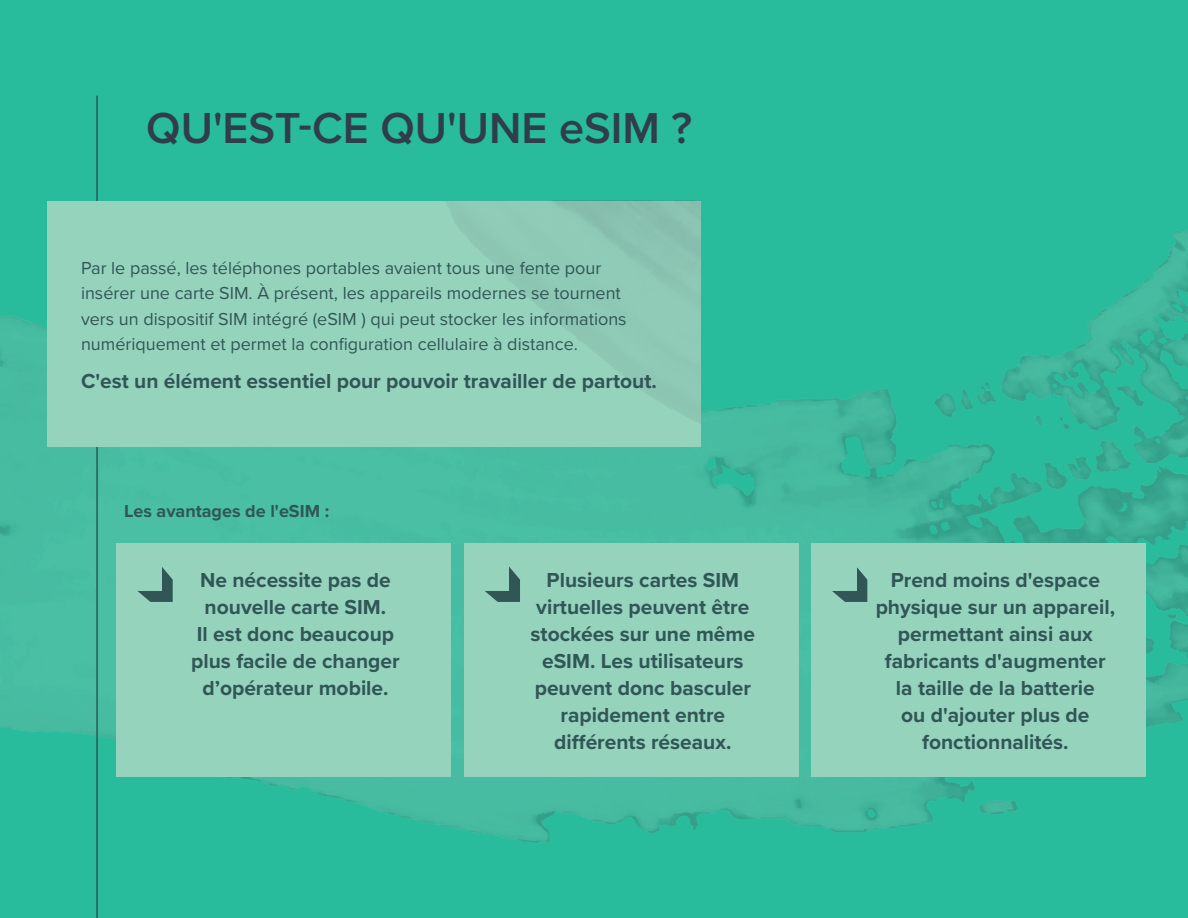
<style>
.page{position:relative;width:1188px;height:918px;background:#fff}
.page>*{position:absolute;margin:0;border:0;box-sizing:border-box;transform-origin:0 0}
.t1{font:600 45px "Proxima Nova";color:#2f3e4a}
.t2{font:700 21px/27px "Proxima Nova";color:#305755;text-align:center}
.t3{font:18px/25.5px "Proxima Nova";color:#305755}
.t4{font:700 18px "Proxima Nova";color:#305755}
</style>
<div class="page">
<img style="left:0;top:0;width:1188px;height:918px">
<div style="left:117px;top:543px;width:334px;height:234px;background:#96d3bd"></div>
<div style="left:464px;top:543px;width:334px;height:234px;background:#96d3bd"></div>
<div style="left:811px;top:543px;width:334px;height:234px;background:#96d3bd"></div>
<svg style="left:137px;top:567px;width:36px;height:35px"></svg>
<div style="left:137px;top:567px;width:25px;height:24px;background:#96d3bd"></div>
<svg style="left:485px;top:567px;width:35px;height:35px"></svg>
<div style="left:485px;top:567px;width:24px;height:24px;background:#96d3bd"></div>
<svg style="left:832px;top:567px;width:35px;height:35px"></svg>
<div style="left:832px;top:567px;width:24px;height:24px;background:#96d3bd"></div>
<hr style="left:96px;top:273px;width:2px;height:645px;background:#305755">
<hr style="left:96px;top:96px;width:2px;height:114px;background:#305755">
<div style="left:47px;top:201px;width:654px;height:246px;background:#96d3bd"></div>
<h1 class="t1" style="left:146px;top:94px;width:547px">QU'EST-CE QU'UNE eSIM ?</h1>
<p class="t3" style="left:81px;top:254px;width:547px">Par le passé, les téléphones portables avaient tous une fente pour insérer une carte SIM. À présent, les appareils modernes se tournent vers un dispositif SIM intégré (eSIM ) qui peut stocker les informations numériquement et permet la configuration cellulaire à distance.</p>
<p class="t2" style="left:81px;top:367px;width:577px">C'est un élément essentiel pour pouvoir travailler de partout.</p>
<p class="t4" style="left:124px;top:497px;width:207px">Les avantages de l'eSIM :</p>
<p class="t2" style="left:191px;top:566px;width:210px">Ne nécessite pas de nouvelle carte SIM.<br>Il est donc beaucoup plus facile de changer d’opérateur mobile.</p>
<p class="t2" style="left:531px;top:566px;width:226px">Plusieurs cartes SIM virtuelles peuvent être stockées sur une même eSIM. Les utilisateurs peuvent donc basculer rapidement entre différents réseaux.</p>
<p class="t2" style="left:876px;top:566px;width:241px">Prend moins d'espace physique sur un appareil, permettant ainsi aux fabricants d'augmenter la taille de la batterie<br>ou d'ajouter plus de fonctionnalités.</p>
</div>
